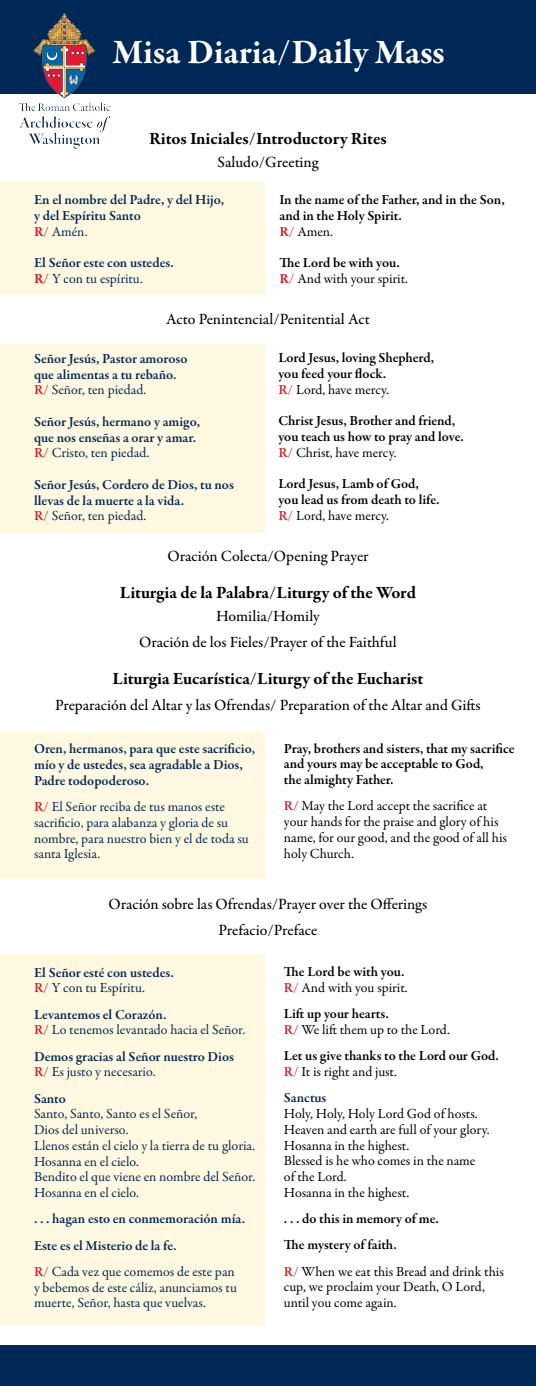
<style>
.page{position:relative;width:536px;height:1386px;background:#fff}
.page>*{position:absolute;margin:0;border:0;box-sizing:border-box;transform-origin:0 0}
.t1{font:700 35px "Garamond Premr Pro";color:#fff}
.t2{font:700 17.5px "Garamond Premr Pro";color:#000}
.t3{font:500 15.75px/26.2px "Garamond Premr Pro";color:#000;text-align:center}
.t4{font:600 14px/15.8px "Garamond Premr Pro";color:#002856}
.t5{font:600 14px/15.8px "Garamond Premr Pro";letter-spacing:-.005em;color:#000}
.t6{font:14px/15.8px "Garamond Premr Pro";color:#000}
.t7{font:14px/15.8px "Garamond Premr Pro";color:#002856}
.s1{font-weight:700;color:#d2232a}
.s2{font-weight:400}
.s3{font-weight:600}
.s4{color:#d2232a}
.s5{font-weight:600;color:#d2232a}
</style>
<div class="page">
<div style="left:0;top:954px;width:265px;height:371px;background:#fff9e1"></div>
<div style="left:0;top:732px;width:265px;height:147px;background:#fff9e1"></div>
<div style="left:0;top:344px;width:265px;height:189px;background:#fff9e1"></div>
<div style="left:0;top:182px;width:265px;height:113px;background:#fff9e1"></div>
<div style="left:0;top:0;width:536px;height:93px;background:#002856"></div>
<div style="left:0;top:1346px;width:536px;height:40px;background:#002856"></div>
<img style="left:4px;top:13px;width:121px;height:136px">
<h1 class="t1" style="left:112px;top:31px;width:333px">Misa Diaria/Daily Mass</h1>
<p class="t2" style="left:149px;top:128px;width:239px">Ritos Iniciales/Introductory Rites</p>
<p class="t3" style="left:217px;top:149px;width:102px">Saludo/Greeting</p>
<p class="t4" style="left:34px;top:192px;width:191px">En el nombre del Padre, y del Hijo, y del Espíritu Santo<br><span class="s1">R/</span> <span class="s2">Amén.</span></p>
<p class="t4" style="left:34px;top:255px;width:141px">El Señor este con ustedes.<br><span class="s1">R/</span> <span class="s2">Y con tu espíritu.</span></p>
<p class="t5" style="left:279px;top:192px;width:227px">In the name of the Father, and in the Son, and in the Holy Spirit.<br><span class="s1">R/</span> <span class="s2">Amen.</span></p>
<p class="t6" style="left:279px;top:255px;width:130px"><span class="s3">The Lord be with you.<br></span><span class="s1">R/</span> And with your spirit.</p>
<p class="t3" style="left:166px;top:306px;width:205px">Acto Penintencial/Penitential Act</p>
<p class="t4" style="left:34px;top:351px;width:155px">Señor Jesús, Pastor amoroso que alimentas a tu rebaño.<br><span class="s4">R/</span> <span class="s2">Señor, ten piedad.</span></p>
<p class="t4" style="left:34px;top:414px;width:167px">Señor Jesús, hermano y amigo, que nos enseñas a orar y amar.<br><span class="s4">R/</span> <span class="s2">Cristo, ten piedad.</span></p>
<p class="t4" style="left:34px;top:477px;width:201px">Señor Jesús, Cordero de Dios, tu nos llevas de la muerte a la vida.<br><span class="s4">R/</span> <span class="s2">Señor, ten piedad.</span></p>
<p class="t5" style="left:278px;top:350px;width:157px">Lord Jesus, loving Shepherd, you feed your flock.<br><span class="s4">R/</span> <span class="s2">Lord, have mercy.</span></p>
<p class="t5" style="left:278px;top:413px;width:187px">Christ Jesus, Brother and friend, you teach us how to pray and love.<br><span class="s4">R/</span> <span class="s2">Christ, have mercy.</span></p>
<p class="t5" style="left:278px;top:476px;width:163px">Lord Jesus, Lamb of God, you lead us from death to life.<br><span class="s4">R/</span> <span class="s2">Lord, have mercy.</span></p>
<p class="t3" style="left:167px;top:544px;width:202px">Oración Colecta/Opening Prayer</p>
<p class="t2" style="left:120px;top:582px;width:297px">Liturgia de la Palabra/Liturgy of the Word</p>
<p class="t3" style="left:139px;top:603px;width:259px">Homilia/Homily<br>Oración de los Fieles/Prayer of the Faithful</p>
<p class="t2" style="left:112px;top:668px;width:312px">Liturgia Eucarística/Liturgy of the Eucharist</p>
<p class="t3" style="left:55px;top:692px;width:427px">Preparación del Altar y las Ofrendas/ Preparation of the Altar and Gifts</p>
<p class="t4" style="left:34px;top:741px;width:222px">Oren, hermanos, para que este sacrificio, mío y de ustedes, sea agradable a Dios,<br>Padre todopoderoso.</p>
<p class="t7" style="left:34px;top:799px;width:216px"><span class="s5">R/</span> El Señor reciba de tus manos este sacrificio, para alabanza y gloria de su nombre, para nuestro bien y el de toda su santa Iglesia.</p>
<p class="t5" style="left:284px;top:741px;width:232px">Pray, brothers and sisters, that my sacrifice and yours may be acceptable to God,<br>the almighty Father.</p>
<p class="t6" style="left:284px;top:798px;width:224px"><span class="s5">R/</span> May the Lord accept the sacrifice at your hands for the praise and glory of his name, for our good, and the good of all his holy Church.</p>
<p class="t3" style="left:108px;top:891px;width:320px">Oración sobre las Ofrendas/Prayer over the Offerings<br>Prefacio/Preface</p>
<p class="t4" style="left:34px;top:965px;width:141px">El Señor esté con ustedes.<br><span class="s4">R/</span> <span class="s2">Y con tu Espíritu.</span></p>
<p class="t7" style="left:34px;top:1007px;width:212px"><span class="s3">Levantemos el Corazón.<br></span><span class="s5">R/</span> Lo tenemos levantado hacia el Señor.</p>
<p class="t4" style="left:34px;top:1049px;width:201px">Demos gracias al Señor nuestro Dios<br><span class="s4">R/</span> <span class="s2">Es justo y necesario.</span></p>
<p class="t4" style="left:34px;top:1091px;width:33px">Santo</p>
<p class="t7" style="left:34px;top:1106px;width:223px">Santo, Santo, Santo es el Señor,<br>Dios del universo.<br>Llenos están el cielo y la tierra de tu gloria.<br>Hosanna en el cielo.<br>Bendito el que viene en nombre del Señor.<br>Hosanna en el cielo.</p>
<p class="t4" style="left:34px;top:1206px;width:212px;line-height:26.2px">. . . hagan esto en conmemoración mía.<br>Este es el Misterio de la fe.<br><span class="s4">R/</span> <span class="s2">Cada vez que comemos de este pan</span></p>
<p class="t7" style="left:34px;top:1280px;width:204px">y bebemos de este cáliz, anunciamos tu muerte, Señor, hasta que vuelvas.</p>
<p class="t5" style="left:284px;top:964px;width:125px">The Lord be with you.<br><span class="s4">R/</span> <span class="s2">And with you spirit.</span></p>
<p class="t6" style="left:284px;top:1007px;width:167px"><span class="s3">Lift up your hearts.<br></span><span class="s5">R/</span> We lift them up to the Lord.</p>
<p class="t5" style="left:284px;top:1048px;width:216px">Let us give thanks to the Lord our God.<br><span class="s4">R/</span> <span class="s2">It is right and just.</span></p>
<p class="t4" style="left:284px;top:1090px;width:44px">Sanctus</p>
<p class="t6" style="left:284px;top:1106px;width:207px">Holy, Holy, Holy Lord God of hosts.<br>Heaven and earth are full of your glory.<br>Hosanna in the highest.<br>Blessed is he who comes in the name of the Lord.<br>Hosanna in the highest.</p>
<p class="t5" style="left:284px;top:1206px;width:221px;line-height:26.2px">. . . do this in memory of me.<br>The mystery of faith.<br><span class="s4">R/</span> <span class="s2">When we eat this Bread and drink this</span></p>
<p class="t6" style="left:284px;top:1280px;width:202px">cup, we proclaim your Death, O Lord, until you come again.</p>
</div>
